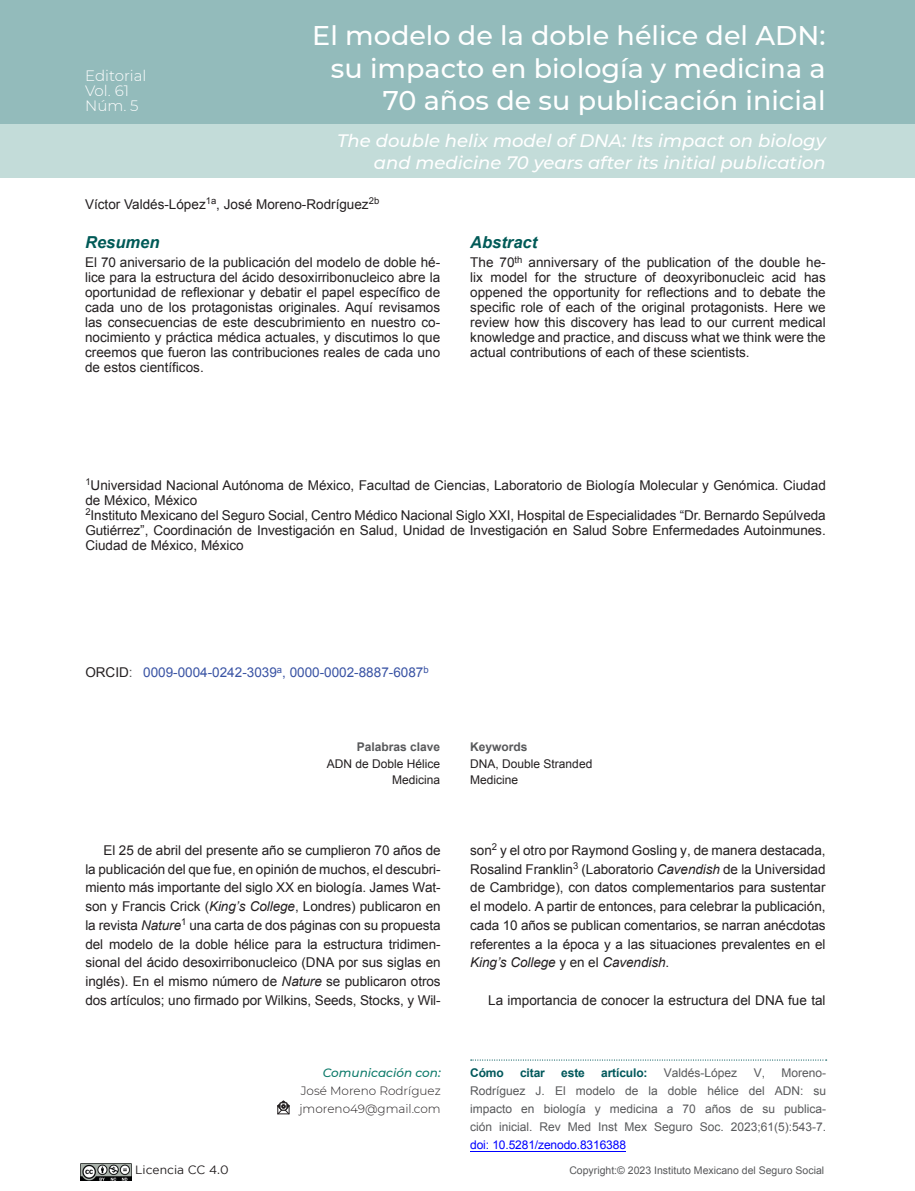
<style>
.page{position:relative;width:915px;height:1191px;background:#fff}
.page>*{position:absolute;margin:0;border:0;box-sizing:border-box;transform-origin:0 0}
.t1{font:500 27px/32.4px "Montserrat";color:#fff;text-align:right}
.t2{font:italic 500 18px/21.6px "Montserrat";color:#fff;text-align:right}
.t3{font:italic 700 16.5px "Arial";color:#005a57}
.t4{font:300 15px/15px "Montserrat";color:#fff}
.t5{font:13.5px/15px "Arial";color:#231f20;text-align:justify}
.t6{font:13.5px "Arial";color:#3953a4}
.t7{font:12px/18px "Arial";color:#58595b;text-align:justify}
.t8{font:12px/16.5px "Arial";color:#231f20}
.t9{font:300 12px/18px "Montserrat";color:#231f20}
.t10{font:12px "Arial";letter-spacing:-.01em;color:#00f}
.t11{font:700 12px "Arial";letter-spacing:-.01em;color:#01585b}
.t12{font:700 12px "Arial";color:#58595b}
.t13{font:italic 500 12px "Montserrat";color:#0d7a6a}
.t14{font:12px "Gotham";color:#231f20}
.t15{font:10.5px "Arial";color:#58595b}
.s1{color:#231f20}
.s2{color:#58595b}
.s3{font-style:italic}
</style>
<div class="page">
<div style="left:0;top:0;width:914px;height:124px;background:#93bbbb"></div>
<div style="left:0;top:124px;width:914px;height:54px;background:#c3dcd9"></div>
<svg style="left:470px;top:1059px;width:356px;height:1px"></svg>
<hr style="left:470px;top:1150px;width:156px;height:1px;background:#00f">
<svg style="left:277px;top:1100px;width:13px;height:15px"></svg>
<img style="left:81px;top:1163px;width:51px;height:17px">
<p class="t4" style="left:85px;top:67px;width:63px">Editorial<br>Vol. 61<br>Núm. 5</p>
<h1 class="t1" style="left:312px;top:18px;width:514px">El modelo de la doble hélice del ADN: su impacto en biología y medicina a<br>70 años de su publicación inicial</h1>
<h2 class="t2" style="left:337px;top:129px;width:490px">The double helix model of DNA: Its impact on biology and medicine 70 years after its initial publication</h2>
<p class="t5" style="left:85px;top:197px;width:295px">Víctor Valdés-López<sup>1a</sup>, José Moreno-Rodríguez<sup>2b</sup></p>
<p class="t3" style="left:85px;top:231px;width:76px">Resumen</p>
<p class="t3" style="left:470px;top:231px;width:68px">Abstract</p>
<p class="t5" style="left:470px;top:255px;width:357px">The 70<sup>th</sup> anniversary of the publication of the double he&shy;lix model for the structure of deoxyribonucleic acid has oppened the opportunity for reflections and to debate the specific role of each of the original protagonists. Here we review how this discovery has lead to our current medical knowledge and practice, and discuss what we think were the actual contributions of each of these scientists.</p>
<p class="t5" style="left:85px;top:255px;width:356px">El 70 aniversario de la publicación del modelo de doble hé&shy;lice para la estructura del ácido desoxirribonucleico abre la oportunidad de reflexionar y debatir el papel específico de cada uno de los protagonistas originales. Aquí revisamos las consecuencias de este descubrimiento en nuestro co&shy;nocimiento y práctica médica actuales, y discutimos lo que creemos que fueron las contribuciones reales de cada uno de estos científicos.</p>
<p class="t5" style="left:85px;top:477px;width:741px;text-align:left"><sup>1</sup>Universidad Nacional Autónoma de México, Facultad de Ciencias, Laboratorio de Biología Molecular y Genómica. Ciudad de México, México<br><sup>2</sup>Instituto Mexicano del Seguro Social, Centro Médico Nacional Siglo XXI, Hospital de Especialidades “Dr. Bernardo Sepúlveda Gutiérrez”, Coordinación de Investigación en Salud, Unidad de Investigación en Salud Sobre Enfermedades Autoinmunes.<br>Ciudad de México, México</p>
<p class="t6" style="left:85px;top:663px;width:344px"><span class="s1">ORCID</span><span class="s2">:</span> 0009-0004-0242-3039<sup>a</sup>, 0000-0002-8887-6087<sup>b</sup></p>
<p class="t12" style="left:356px;top:739px;width:85px">Palabras clave</p>
<p class="t8" style="left:326px;top:755px;width:115px;text-align:right">ADN de Doble Hélice<br>Medicina</p>
<p class="t12" style="left:470px;top:739px;width:59px">Keywords</p>
<p class="t8" style="left:470px;top:755px;width:124px">DNA, Double Stranded<br>Medicine</p>
<p class="t5" style="left:85px;top:841px;width:357px;line-height:18.8px;text-indent:18px">El 25 de abril del presente año se cumplieron 70 años de la publicación del que fue, en opinión de muchos, el descubri&shy;miento más importante del siglo XX en biología. James Wat&shy;son y Francis Crick (<span class="s3">King’s College</span>, Londres) publicaron en la revista <span class="s3">Nature</span><sup>1</sup> una carta de dos páginas con su propuesta del modelo de la doble hélice para la estructura tridimen&shy;sional del ácido desoxirribonucleico (DNA por sus siglas en inglés). En el mismo número de <span class="s3">Nature</span> se publicaron otros dos artículos; uno firmado por Wilkins, Seeds, Stocks, y Wil-</p>
<p class="t5" style="left:470px;top:841px;width:357px;line-height:18.8px">son<sup>2</sup> y el otro por Raymond Gosling y, de manera destacada, Rosalind Franklin<sup>3</sup> (Laboratorio <span class="s3">Cavendish</span> de la Universidad de Cambridge), con datos complementarios para sustentar el modelo. A partir de entonces, para celebrar la publicación, cada 10 años se publican comentarios, se narran anécdotas referentes a la época y a las situaciones prevalentes en el <span class="s3">King’s College</span> y en el <span class="s3">Cavendish</span>.</p>
<p class="t5" style="left:488px;top:992px;width:339px">La importancia de conocer la estructura del DNA fue tal</p>
<p class="t13" style="left:323px;top:1064px;width:119px">Comunicación con:</p>
<p class="t9" style="left:299px;top:1081px;width:143px">José Moreno Rodríguez jmoreno49@gmail.com</p>
<p class="t11" style="left:470px;top:1065px;width:35px">Cómo</p>
<p class="t11" style="left:520px;top:1065px;width:26px">citar</p>
<p class="t11" style="left:561px;top:1065px;width:25px">este</p>
<p class="t11" style="left:601px;top:1065px;width:48px">artículo:</p>
<p class="t7" style="left:663px;top:1064px;width:75px">Valdés-López</p>
<p class="t7" style="left:753px;top:1064px;width:13px">V,</p>
<p class="t7" style="left:470px;top:1064px;width:357px;text-indent:311px">Moreno-Rodríguez J. El modelo de la doble hélice del ADN: su impacto en biología y medicina a 70 años de su publica&shy;ción inicial. Rev Med Inst Mex Seguro Soc. 2023;61(5):543-7.</p>
<p class="t10" style="left:470px;top:1137px;width:157px">doi: 10.5281/zenodo.8316388</p>
<p class="t14" style="left:135px;top:1162px;width:95px">Licencia CC 4.0</p>
<p class="t15" style="left:569px;top:1163px;width:256px">Copyright:© 2023 Instituto Mexicano del Seguro Social</p>
</div>
